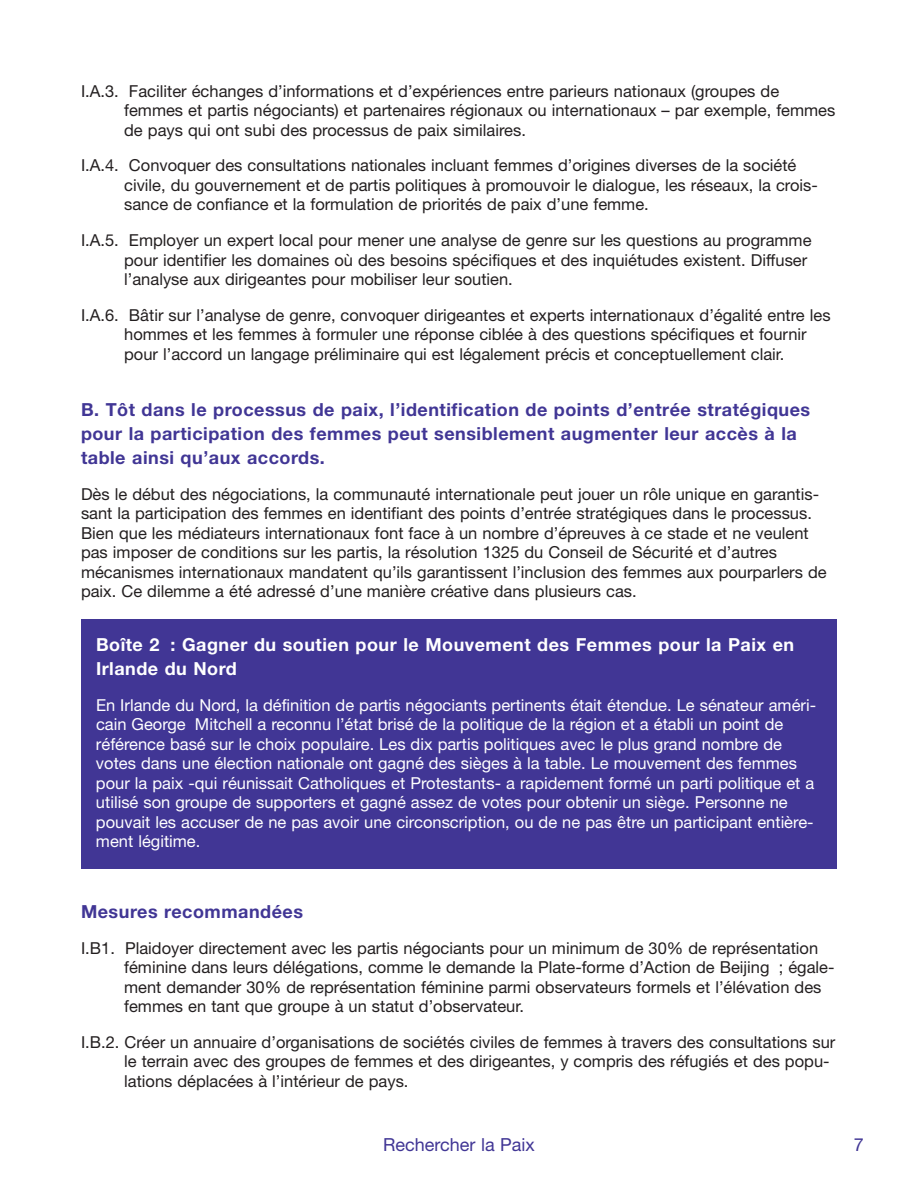
<style>
.page{position:relative;width:918px;height:1188px;background:#fff}
.page>*{position:absolute;margin:0;border:0;box-sizing:border-box;transform-origin:0 0}
.t1{font:700 18px/24px "Helvetica Neue";letter-spacing:.03em;color:#413695}
.t2{font:700 18px/24px "Helvetica Neue";letter-spacing:.03em;color:#fff}
.t3{font:18px "Helvetica Neue";color:#413695}
.t4{font:16.5px/19.5px "Helvetica Neue";color:#231f20}
.t5{font:16.5px/19.5px "Helvetica Neue";color:#fff}
</style>
<div class="page">
<div style="left:81px;top:619px;width:756px;height:249px;background:#413695"></div>
<p class="t4" style="left:124px;top:81px;width:713px;text-indent:-43px">I.A.3. Faciliter échanges d’informations et d’expériences entre parieurs nationaux (groupes de femmes et partis négociants) et partenaires régionaux ou internationaux – par exemple, femmes de pays qui ont subi des processus de paix similaires.</p>
<p class="t4" style="left:124px;top:156px;width:695px;text-indent:-43px">I.A.4. Convoquer des consultations nationales incluant femmes d’origines diverses de la société civile, du gouvernement et de partis politiques à promouvoir le dialogue, les réseaux, la crois&shy;sance de confiance et la formulation de priorités de paix d’une femme.</p>
<p class="t4" style="left:124px;top:230px;width:689px;text-indent:-43px">I.A.5. Employer un expert local pour mener une analyse de genre sur les questions au programme pour identifier les domaines où des besoins spécifiques et des inquiétudes existent. Diffuser l’analyse aux dirigeantes pour mobiliser leur soutien.</p>
<p class="t4" style="left:124px;top:305px;width:708px;text-indent:-43px">I.A.6. Bâtir sur l’analyse de genre, convoquer dirigeantes et experts internationaux d’égalité entre les hommes et les femmes à formuler une réponse ciblée à des questions spécifiques et fournir pour l’accord un langage préliminaire qui est légalement précis et conceptuellement clair.</p>
<p class="t1" style="left:81px;top:397px;width:731px">B. Tôt dans le processus de paix, l’identification de points d’entrée stratégiques pour la participation des femmes peut sensiblement augmenter leur accès à la table ainsi qu’aux accords.</p>
<p class="t4" style="left:81px;top:484px;width:747px">Dès le début des négociations, la communauté internationale peut jouer un rôle unique en garantis&shy;sant la participation des femmes en identifiant des points d’entrée stratégiques dans le processus.<br>Bien que les médiateurs internationaux font face à un nombre d’épreuves à ce stade et ne veulent pas imposer de conditions sur les partis, la résolution 1325 du Conseil de Sécurité et d’autres mécanismes internationaux mandatent qu’ils garantissent l’inclusion des femmes aux pourparlers de paix. Ce dilemme a été adressé d’une manière créative dans plusieurs cas.</p>
<p class="t2" style="left:96px;top:632px;width:700px">Boîte 2 : Gagner du soutien pour le Mouvement des Femmes pour la Paix en<br>Irlande du Nord</p>
<p class="t5" style="left:96px;top:695px;width:722px">En Irlande du Nord, la définition de partis négociants pertinents était étendue. Le sénateur améri&shy;cain George Mitchell a reconnu l’état brisé de la politique de la région et a établi un point de référence basé sur le choix populaire. Les dix partis politiques avec le plus grand nombre de votes dans une élection nationale ont gagné des sièges à la table. Le mouvement des femmes pour la paix -qui réunissait Catholiques et Protestants- a rapidement formé un parti politique et a utilisé son groupe de supporters et gagné assez de votes pour obtenir un siège. Personne ne pouvait les accuser de ne pas avoir une circonscription, ou de ne pas être un participant entière&shy;ment légitime.</p>
<p class="t1" style="left:81px;top:899px;width:224px">Mesures recommandées</p>
<p class="t4" style="left:124px;top:938px;width:712px;text-indent:-43px">I.B1. Plaidoyer directement avec les partis négociants pour un minimum de 30% de représentation féminine dans leurs délégations, comme le demande la Plate-forme d’Action de Beijing ; égale&shy;ment demander 30% de représentation féminine parmi observateurs formels et l’élévation des femmes en tant que groupe à un statut d’observateur.</p>
<p class="t4" style="left:124px;top:1032px;width:713px;text-indent:-43px">I.B.2. Créer un annuaire d’organisations de sociétés civiles de femmes à travers des consultations sur le terrain avec des groupes de femmes et des dirigeantes, y compris des réfugiés et des popu&shy;lations déplacées à l’intérieur de pays.</p>
<p class="t3" style="left:383px;top:1134px;width:153px">Rechercher la Paix</p>
<p class="t3" style="left:854px;top:1134px;width:12px">7</p>
</div>
